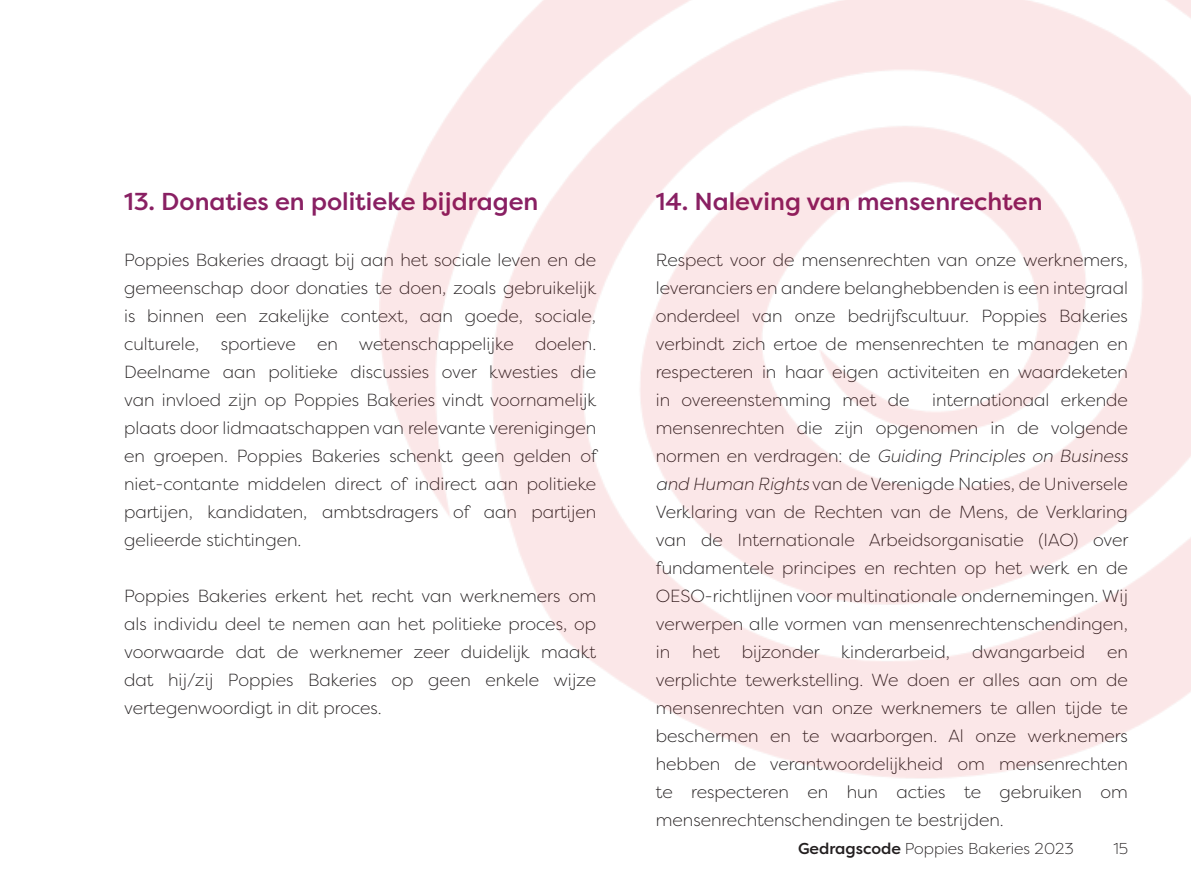
<style>
.page{position:relative;width:1191px;height:883px;background:#fff}
.page>*{position:absolute;margin:0;border:0;box-sizing:border-box;transform-origin:0 0}
.t1{font:500 24.5px "Filson Pro";color:#892063}
.t2{font:300 17.5px/28px "Filson Pro";color:#231f20;text-align:justify}
.t3{font:300 15.75px "Filson Pro";color:#231f20}
.s1{font-style:italic}
.s2{font-weight:500}
</style>
<div class="page">
<h1 class="t1" style="left:124px;top:184px;width:416px">13. Donaties en politieke bijdragen</h1>
<p class="t2" style="left:124px;top:246px;width:474px">Poppies Bakeries draagt bij aan het sociale leven en de gemeenschap door donaties te doen, zoals gebruikelijk is binnen een zakelijke context, aan goede, sociale, culturele, sportieve en wetenschappelijke doelen.<br>Deelname aan politieke discussies over kwesties die van invloed zijn op Poppies Bakeries vindt voornamelijk plaats door lidmaatschappen van relevante verenigingen en groepen. Poppies Bakeries schenkt geen gelden of niet-contante middelen direct of indirect aan politieke partijen, kandidaten, ambtsdragers of aan partijen gelieerde stichtingen.</p>
<p class="t2" style="left:124px;top:582px;width:474px">Poppies Bakeries erkent het recht van werknemers om als individu deel te nemen aan het politieke proces, op voorwaarde dat de werknemer zeer duidelijk maakt dat hij/zij Poppies Bakeries op geen enkele wijze vertegenwoordigt in dit proces.</p>
<h1 class="t1" style="left:656px;top:184px;width:388px">14. Naleving van mensenrechten</h1>
<p class="t2" style="left:656px;top:246px;width:474px">Respect voor de mensenrechten van onze werknemers, leveranciers en andere belanghebbenden is een integraal onderdeel van onze bedrijfscultuur. Poppies Bakeries verbindt zich ertoe de mensenrechten te managen en respecteren in haar eigen activiteiten en waardeketen in overeenstemming met de</p>
<p class="t2" style="left:656px;top:386px;width:474px;text-indent:276px">internationaal erkende mensenrechten die zijn opgenomen in de volgende normen en verdragen: de <span class="s1">Guiding Principles on Business and Human Rights</span> van de Verenigde Naties, de Universele Verklaring van de Rechten van de Mens, de Verklaring van de Internationale Arbeidsorganisatie (IAO) over fundamentele principes en rechten op het werk en de OESO-richtlijnen voor multinationale ondernemingen. Wij verwerpen alle vormen van mensenrechtenschendingen, in</p>
<p class="t2" style="left:692px;top:638px;width:29px">het</p>
<p class="t2" style="left:741px;top:638px;width:210px">bijzonder kinderarbeid,</p>
<p class="t2" style="left:972px;top:638px;width:114px">dwangarbeid</p>
<p class="t2" style="left:656px;top:638px;width:474px;text-indent:451px">en verplichte tewerkstelling. We doen er alles aan om de mensenrechten van onze werknemers te allen tijde te beschermen en te waarborgen. Al onze werknemers hebben de verantwoordelijkheid om mensenrechten te respecteren en hun acties te gebruiken om mensenrechtenschendingen te bestrijden.</p>
<p class="t3" style="left:798px;top:838px;width:277px"><span class="s2">Gedragscode</span> Poppies Bakeries 2023</p>
<p class="t3" style="left:1113px;top:838px;width:16px">15</p>
</div>
